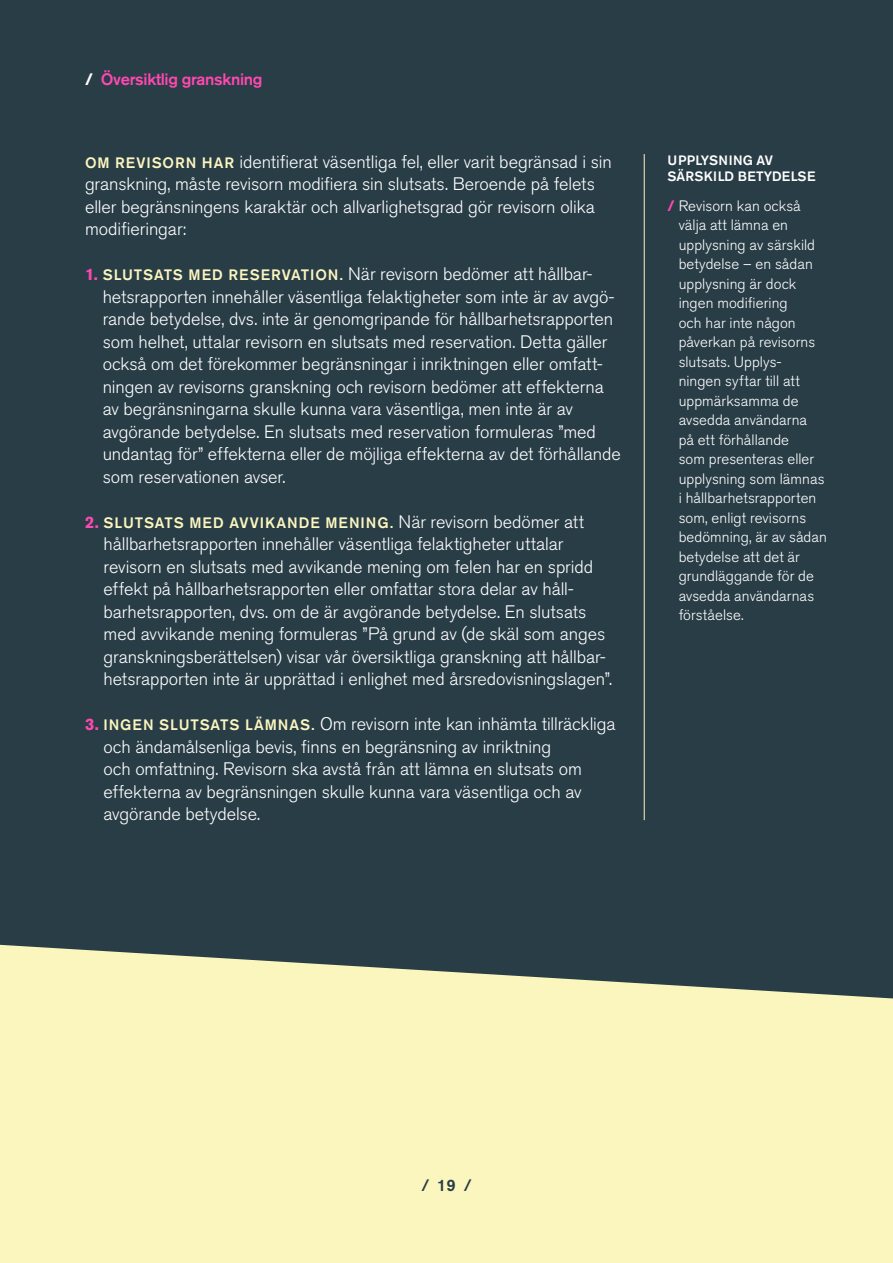
<style>
.page{position:relative;width:893px;height:1263px;background:#293d47}
.page>*{position:absolute;margin:0;border:0;box-sizing:border-box;transform-origin:0 0}
.t1{font:300 18px/22.5px "Akzidenz Grotesk BE";letter-spacing:-.005em;color:#fff}
.t2{font:500 16.5px "Akzidenz Grotesk BE";letter-spacing:-.02em;color:#ff48b0}
.t3{font:500 16.5px "Akzidenz Grotesk BE";color:#293d47}
.t4{font:300 15px/19.5px "Akzidenz Grotesk BE";letter-spacing:.005em;color:#fff}
.t5{font:500 15px "Akzidenz Grotesk BE";letter-spacing:.06em;color:#fbf5be}
.t6{font:500 13.5px/16.5px "Akzidenz Grotesk BE";letter-spacing:.02em;color:#fff}
.s1{font-weight:700;color:#fff}
.s2{font-weight:500;font-size:15px;color:#fbf5be}
.s3{font-weight:700;font-size:16.5px;color:#ff48b0}
.s4{font-weight:300;font-size:18px;color:#fff}
.s5{font-weight:700;color:#ff48b0}
</style>
<div class="page">
<svg style="left:0;top:945px;width:893px;height:318px;background:#e9e5b4"></svg>
<hr style="left:644px;top:154px;width:1px;height:666px;background:#fbf5be">
<p class="t2" style="left:85px;top:69px;width:179px"><span class="s1">/</span> Översiktlig granskning</p>
<p class="t1" style="left:85px;top:150px;width:528px"><span class="s2">OM REVISORN HAR</span> identifierat väsentliga fel, eller varit begränsad i sin granskning, måste revisorn modifiera sin slutsats. Beroende på felets eller begränsningens karaktär och allvarlighetsgrad gör revisorn olika modifieringar:</p>
<p class="t1" style="left:103px;top:263px;width:520px;text-indent:-18px"><span class="s3">1.</span> <span class="s2">SLUTSATS MED RESERVATION.</span> När revisorn bedömer att hållbar&shy;hetsrapporten innehåller väsentliga felaktigheter som inte är av avgö&shy;rande betydelse, dvs. inte är genomgripande för hållbarhetsrapporten som helhet, uttalar revisorn en slutsats med reservation. Detta gäller också om det förekommer begränsningar i inriktningen eller omfatt&shy;ningen av revisorns granskning och revisorn bedömer att effekterna av begränsningarna skulle kunna vara väsentliga, men inte är av avgörande betydelse. En slutsats med reservation formuleras ”med undantag för” effekterna eller de möjliga effekterna av det förhållande som reservationen avser.</p>
<p class="t5" style="left:85px;top:513px;width:500px"><span class="s3">2.</span> SLUTSATS MED AVVIKANDE MENING. <span class="s4">När revisorn bedömer att</span></p>
<p class="t1" style="left:104px;top:533px;width:510px">hållbarhetsrapporten innehåller väsentliga felaktigheter uttalar revisorn en slutsats med avvikande mening om felen har en spridd effekt på hållbarhetsrapporten eller omfattar stora delar av håll&shy;barhetsrapporten, dvs. om de är avgörande betydelse. En slutsats med avvikande mening formuleras ”På grund av (de skäl som anges granskningsberättelsen) visar vår översiktliga granskning att hållbar&shy;hetsrapporten inte är upprättad i enlighet med årsredovisningslagen”.</p>
<p class="t1" style="left:103px;top:713px;width:514px;text-indent:-18px"><span class="s3">3.</span> <span class="s2">INGEN SLUTSATS LÄMNAS.</span> Om revisorn inte kan inhämta tillräckliga och ändamålsenliga bevis, finns en begränsning av inriktning<br>och omfattning. Revisorn ska avstå från att lämna en slutsats om effekterna av begränsningen skulle kunna vara väsentliga och av avgörande betydelse.</p>
<p class="t6" style="left:668px;top:152px;width:150px">UPPLYSNING AV<br>SÄRSKILD BETYDELSE</p>
<p class="t4" style="left:679px;top:196px;width:150px;text-indent:-11px"><span class="s5">/</span> Revisorn kan också välja att lämna en upplysning av särskild betydelse – en sådan upplysning är dock ingen modifiering<br>och har inte någon påverkan på revisorns slutsats. Upplys&shy;ningen syftar till att uppmärksamma de avsedda användarna<br>på ett förhållande<br>som presenteras eller upplysning som lämnas i hållbarhetsrapporten som, enligt revisorns bedömning, är av sådan betydelse att det är grundläggande för de avsedda användarnas förståelse.</p>
<p class="t3" style="left:421px;top:1175px;width:52px">/ 19 /</p>
</div>
